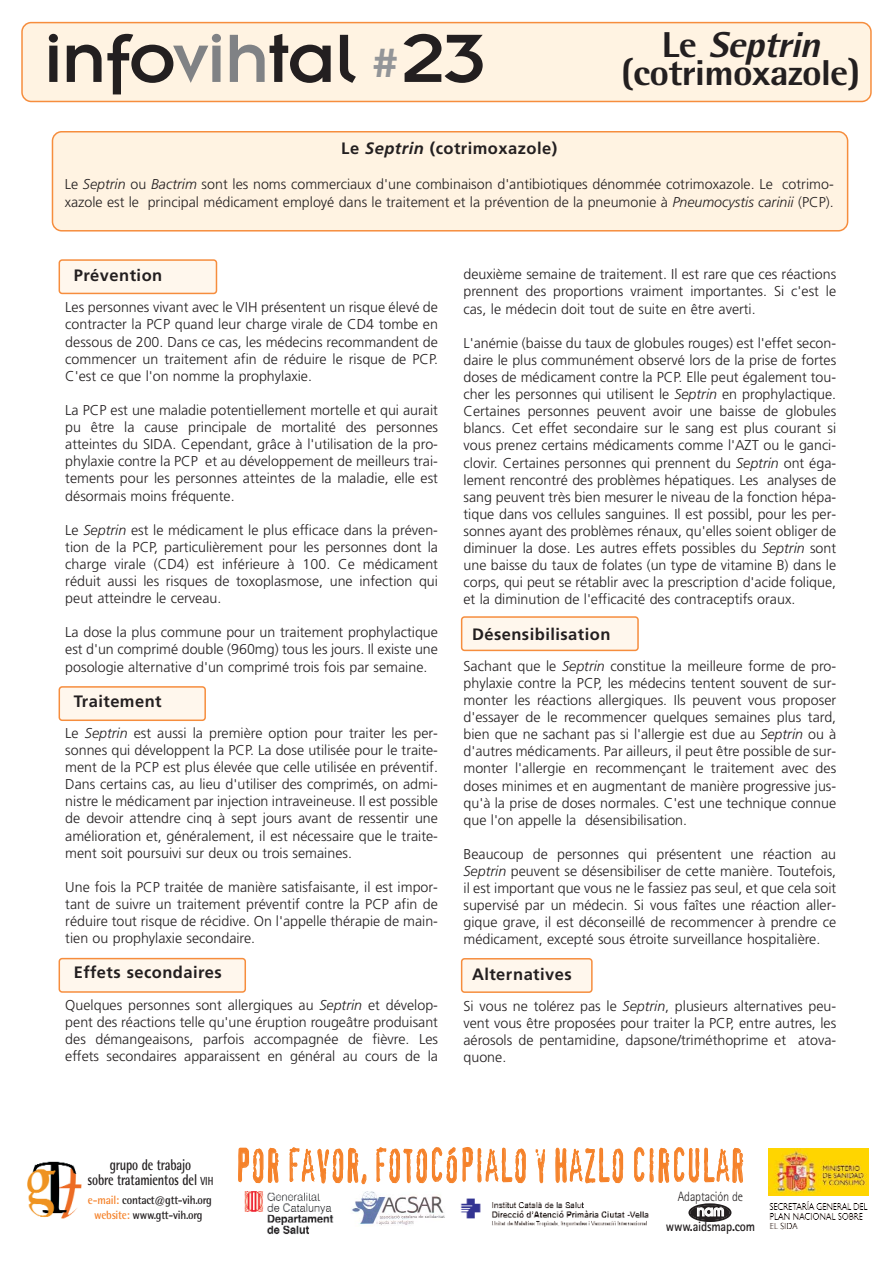
<style>
.page{position:relative;width:893px;height:1276px;background:#fff}
.page>*{position:absolute;margin:0;border:0;box-sizing:border-box;transform-origin:0 0}
.t1{font:75px "Insignia A";letter-spacing:-.015em;color:#231f20;scale:1.05 1}
.t2{font:45px "Confidential";color:#f5822a;scale:.67 1}
.t3{font:800 36px/28.5px "Rotis Semi Sans";letter-spacing:-.015em;color:#231f20;text-align:center;scale:1.05 1}
.t4{font:700 16.5px "Frutiger";letter-spacing:.03em;color:#231f20}
.t5{font:16.5px "Insignia";color:#fff;scale:.91 1}
.t6{font:700 15.6px/15px "Rotis Semi Sans";letter-spacing:-.01em;color:#231f20;text-align:center;scale:.77 1}
.t7{font:300 14.25px/17.1px "Frutiger";color:#231f20;text-align:justify}
.t8{font:700 13.5px "Rotis Sans Serif";letter-spacing:-.015em;color:#231f20;scale:.91 1}
.t9{font:300 13.5px "Rotis Sans Serif";letter-spacing:-.015em;color:#231f20;scale:.91 1}
.t10{font:700 12px/15px "Rotis Semi Sans";letter-spacing:-.02em;color:#231f20;text-align:center;scale:.91 1}
.s1{color:#808285}
.s2{font-size:45px;color:#939598}
.s3{font-style:italic}
.s4{font-size:11.7px}
.s5{color:#f5822a}
</style>
<div class="page">
<svg style="left:59px;top:259px;width:158px;height:35px;background:#feeddc"></svg>
<svg style="left:59px;top:686px;width:147px;height:35px;background:#feecdb"></svg>
<svg style="left:59px;top:958px;width:187px;height:34px;background:#feefdf"></svg>
<svg style="left:461px;top:616px;width:178px;height:35px;background:#feecdc"></svg>
<svg style="left:461px;top:958px;width:132px;height:35px;background:#fdebda"></svg>
<div style="left:52px;top:131px;width:796px;height:100px;background:#fff3e2"></div>
<div style="left:21px;top:22px;width:851px;height:80px;background:#fff3e2"></div>
<svg style="left:688px;top:1203px;width:43px;height:19px"></svg>
<img style="left:244px;top:1191px;width:90px;height:44px">
<img style="left:352px;top:1191px;width:93px;height:34px">
<img style="left:461px;top:1198px;width:188px;height:28px">
<img style="left:27px;top:1161px;width:55px;height:58px">
<img style="left:769px;top:1148px;width:100px;height:47px">
<img style="left:769px;top:1201px;width:99px;height:29px">
<h1 class="t1" style="left:44px;top:35px;width:423px">info<span class="s1">vih</span>tal <span class="s2">#</span>23</h1>
<h3 class="t3" style="left:621px;top:34px;width:229px">L e <span class="s3">Septrin </span>(cotrimoxazole)</h3>
<p class="t4" style="left:341px;top:142px;width:217px">Le <span class="s3">Septrin</span> (cotrimoxazole)</p>
<p class="t7" style="left:65px;top:177px;width:770px">Le <span class="s3">Septrin</span> ou <span class="s3">Bactrim</span> sont les noms commerciaux d'une combinaison d'antibiotiques dénommée cotrimoxazole. Le cotrimo&shy;xazole est le principal médicament employé dans le traitement et la prévention de la pneumonie à <span class="s3">Pneumocystis carinii</span> (PCP).</p>
<p class="t4" style="left:74px;top:269px;width:90px">Prévention</p>
<p class="t7" style="left:65px;top:300px;width:374px">Les personnes vivant avec le VIH présentent un risque élevé de contracter la PCP quand leur charge virale de CD4 tombe en dessous de 200. Dans ce cas, les médecins recommandent de commencer un traitement afin de réduire le risque de PCP.<br>C'est ce que l'on nomme la prophylaxie.</p>
<p class="t7" style="left:65px;top:402px;width:374px">La PCP est une maladie potentiellement mortelle et qui aurait pu être la cause principale de mortalité des personnes atteintes du SIDA. Cependant, grâce à l'utilisation de la pro&shy;phylaxie contre la PCP et au développement de meilleurs trai&shy;tements pour les personnes atteintes de la maladie, elle est désormais moins fréquente.</p>
<p class="t7" style="left:65px;top:522px;width:374px">Le <span class="s3">Septrin</span> est le médicament le plus efficace dans la préven&shy;tion de la PCP, particulièrement pour les personnes dont la charge virale (CD4) est inférieure à 100. Ce médicament réduit aussi les risques de toxoplasmose, une infection qui peut atteindre le cerveau.</p>
<p class="t7" style="left:65px;top:625px;width:374px">La dose la plus commune pour un traitement prophylactique est d'un comprimé double (960mg) tous les jours. Il existe une posologie alternative d'un comprimé trois fois par semaine.</p>
<p class="t4" style="left:74px;top:694px;width:89px">Traitement</p>
<p class="t7" style="left:65px;top:725px;width:374px">Le <span class="s3">Septrin</span> est aussi la première option pour traiter les per&shy;sonnes qui développent la PCP. La dose utilisée pour le traite&shy;ment de la PCP est plus élevée que celle utilisée en préventif.<br>Dans certains cas, au lieu d'utiliser des comprimés, on admi&shy;nistre le médicament par injection intraveineuse. Il est possible de devoir attendre cinq à sept jours avant de ressentir une amélioration et, généralement, il est nécessaire que le traite&shy;ment soit poursuivi sur deux ou trois semaines.</p>
<p class="t7" style="left:65px;top:879px;width:374px">Une fois la PCP traitée de manière satisfaisante, il est impor&shy;tant de suivre un traitement préventif contre la PCP afin de réduire tout risque de récidive. On l'appelle thérapie de main&shy;tien ou prophylaxie secondaire.</p>
<p class="t4" style="left:74px;top:966px;width:149px">Effets secondaires</p>
<p class="t7" style="left:65px;top:997px;width:374px">Quelques personnes sont allergiques au <span class="s3">Septrin</span> et dévelop&shy;pent des réactions telle qu'une éruption rougeâtre produisant des démangeaisons, parfois accompagnée de fièvre. Les effets secondaires apparaissent en général au cours de la</p>
<p class="t7" style="left:463px;top:267px;width:374px">deuxième semaine de traitement. Il est rare que ces réactions prennent des proportions vraiment importantes. Si c'est le cas, le médecin doit tout de suite en être averti.</p>
<p class="t7" style="left:463px;top:335px;width:374px">L'anémie (baisse du taux de globules rouges) est l'effet secon&shy;daire le plus communément observé lors de la prise de fortes doses de médicament contre la PCP. Elle peut également tou&shy;cher les personnes qui utilisent le <span class="s3">Septrin</span> en prophylactique.<br>Certaines personnes peuvent avoir une baisse de globules blancs. Cet effet secondaire sur le sang est plus courant si vous prenez certains médicaments comme l'AZT ou le ganci&shy;clovir. Certaines personnes qui prennent du <span class="s3">Septrin</span> ont éga&shy;lement rencontré des problèmes hépatiques. Les analyses de sang peuvent très bien mesurer le niveau de la fonction hépa&shy;tique dans vos cellules sanguines. Il est possibl, pour les per&shy;sonnes ayant des problèmes rénaux, qu'elles soient obliger de diminuer la dose. Les autres effets possibles du <span class="s3">Septrin</span> sont une baisse du taux de folates (un type de vitamine B) dans le corps, qui peut se rétablir avec la prescription d'acide folique, et la diminution de l'efficacité des contraceptifs oraux.</p>
<p class="t4" style="left:472px;top:627px;width:140px">Désensibilisation</p>
<p class="t7" style="left:463px;top:658px;width:374px">Sachant que le <span class="s3">Septrin</span> constitue la meilleure forme de pro&shy;phylaxie contre la PCP, les médecins tentent souvent de sur&shy;monter les réactions allergiques. Ils peuvent vous proposer d'essayer de le recommencer quelques semaines plus tard, bien que ne sachant pas si l'allergie est due au <span class="s3">Septrin</span> ou à d'autres médicaments. Par ailleurs, il peut être possible de sur&shy;monter l'allergie en recommençant le traitement avec des doses minimes et en augmentant de manière progressive jus&shy;qu'à la prise de doses normales. C'est une technique connue que l'on appelle la désensibilisation.</p>
<p class="t7" style="left:463px;top:846px;width:374px">Beaucoup de personnes qui présentent une réaction au <span class="s3">Septrin</span> peuvent se désensibiliser de cette manière. Toutefois, il est important que vous ne le fassiez pas seul, et que cela soit supervisé par un médecin. Si vous faîtes une réaction aller&shy;gique grave, il est déconseillé de recommencer à prendre ce médicament, excepté sous étroite surveillance hospitalière.</p>
<p class="t4" style="left:472px;top:967px;width:101px">Alternatives</p>
<p class="t7" style="left:463px;top:998px;width:374px">Si vous ne tolérez pas le <span class="s3">Septrin</span>, plusieurs alternatives peu&shy;vent vous être proposées pour traiter la PCP, entre autres, les aérosols de pentamidine, dapsone/triméthoprime et atova&shy;quone.</p>
<p class="t6" style="left:87px;top:1158px;width:165px">grupo de trabajo<br>sobre tratamientos del <span class="s4">VIH</span></p>
<p class="t10" style="left:88px;top:1193px;width:138px"><span class="s5">e-mail:</span> contact@gtt-vih.org <span class="s5">website:</span> www.gtt-vih.org</p>
<h2 class="t2" style="left:236px;top:1140px;width:762px">POR FAVOR, FOTOCÓPIALO Y HAZLO CIRCULAR</h2>
<p class="t9" style="left:678px;top:1192px;width:73px">Adaptación de</p>
<p class="t5" style="left:696px;top:1205px;width:32px">nam</p>
<p class="t8" style="left:666px;top:1222px;width:99px">www.aidsmap.com</p>
</div>
